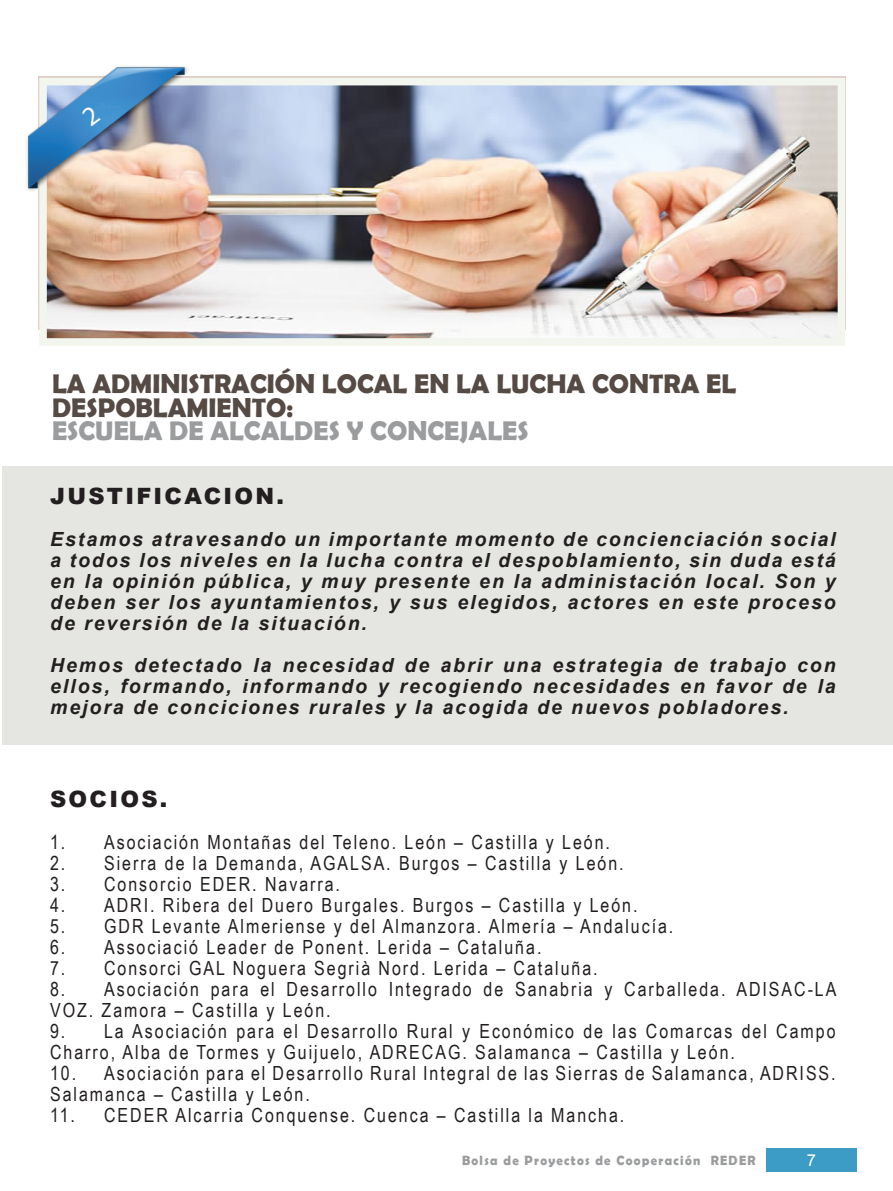
<style>
.page{position:relative;width:893px;height:1191px;background:#fff}
.page>*{position:absolute;margin:0;border:0;box-sizing:border-box;transform-origin:0 0}
.Product_heading_2{font:700 27px/23.4px "Berlin Sans FB Demi";color:#564a44}
.Product_heading_2-2{font:700 27px "Berlin Sans FB Demi";color:#9a9c9e}
.t1{font:900 22.5px "Arial";letter-spacing:.1em;color:#231f20}
.t2{font:19.5px/21px "Arial Narrow";letter-spacing:.1em;color:#231f20}
.t3{font:italic 700 19.5px/21px "Arial";letter-spacing:.1em;color:#231f20;text-align:justify}
.Page_number{font:16.5px "Arial";color:#fff}
.t4{font:700 13.5px "Berlin Sans FB Demi";letter-spacing:.1em;color:#9a9c9e;scale:.95 1}
</style>
<div class="page">
<div style="left:2px;top:466px;width:891px;height:278px;background:#e5e6e1"></div>
<img style="left:48px;top:87px;width:788px;height:250px">
<div style="left:39px;top:78px;width:806px;height:268px;border:8px solid #f3f5ef"></div>
<img style="left:26px;top:66px;width:165px;height:127px">
<div style="left:766px;top:1148px;width:90px;height:23px;background:#3c9cc5"></div>
<svg style="left:81px;top:105px;width:20px;height:21px"></svg>
<p class="Product_heading_2" style="left:52px;top:372px;width:686px">LA ADMINISTRACIÓN LOCAL EN LA LUCHA CONTRA EL<br>DESPOBLAMIENTO:</p>
<p class="Product_heading_2-2" style="left:52px;top:415px;width:478px">ESCUELA DE ALCALDES Y CONCEJALES</p>
<p class="t1" style="left:50px;top:480px;width:235px">JUSTIFICACION.</p>
<p class="t3" style="left:50px;top:529px;width:787px">Estamos atravesando un importante momento de concienciación social a todos los niveles en la lucha contra el despoblamiento, sin duda está en la opinión pública, y muy presente en la administación local. Son y deben ser los ayuntamientos, y sus elegidos, actores en este proceso de reversión de la situación.</p>
<p class="t3" style="left:50px;top:655px;width:787px">Hemos detectado la necesidad de abrir una estrategia de trabajo con ellos, formando, informando y recogiendo necesidades en favor de la mejora de conciciones rurales y la acogida de nuevos pobladores.</p>
<p class="t1" style="left:50px;top:783px;width:119px">SOCIOS.</p>
<p class="t2" style="left:50px;top:831px;width:561px">1. Asociación Montañas del Teleno. León – Castilla y León.</p>
<p class="t2" style="left:50px;top:852px;width:575px">2. Sierra de la Demanda, AGALSA. Burgos – Castilla y León.</p>
<p class="t2" style="left:50px;top:873px;width:291px">3. Consorcio EDER. Navarra.</p>
<p class="t2" style="left:50px;top:894px;width:589px">4. ADRI. Ribera del Duero Burgales. Burgos – Castilla y León.</p>
<p class="t2" style="left:50px;top:915px;width:625px">5. GDR Levante Almeriense y del Almanzora. Almería – Andalucía.</p>
<p class="t2" style="left:50px;top:936px;width:493px">6. Associació Leader de Ponent. Lerida – Cataluña.</p>
<p class="t2" style="left:50px;top:957px;width:549px">7. Consorci GAL Noguera Segrià Nord. Lerida – Cataluña.</p>
<p class="t2" style="left:50px;top:978px;width:788px">8. Asociación para el Desarrollo Integrado de Sanabria y Carballeda. ADISAC-LA<br>VOZ. Zamora – Castilla y León.</p>
<p class="t2" style="left:50px;top:1020px;width:787px">9. La Asociación para el Desarrollo Rural y Económico de las Comarcas del Campo<br>Charro, Alba de Tormes y Guijuelo, ADRECAG. Salamanca – Castilla y León.</p>
<p class="t2" style="left:50px;top:1062px;width:787px">10. Asociación para el Desarrollo Rural Integral de las Sierras de Salamanca, ADRISS.<br>Salamanca – Castilla y León.</p>
<p class="t2" style="left:50px;top:1104px;width:576px">11. CEDER Alcarria Conquense. Cuenca – Castilla la Mancha.</p>
<p class="t4" style="left:462px;top:1153px;width:311px">Bolsa de Proyectos de Cooperación REDER</p>
<p class="Page_number" style="left:807px;top:1149px;width:11px">7</p>
</div>
